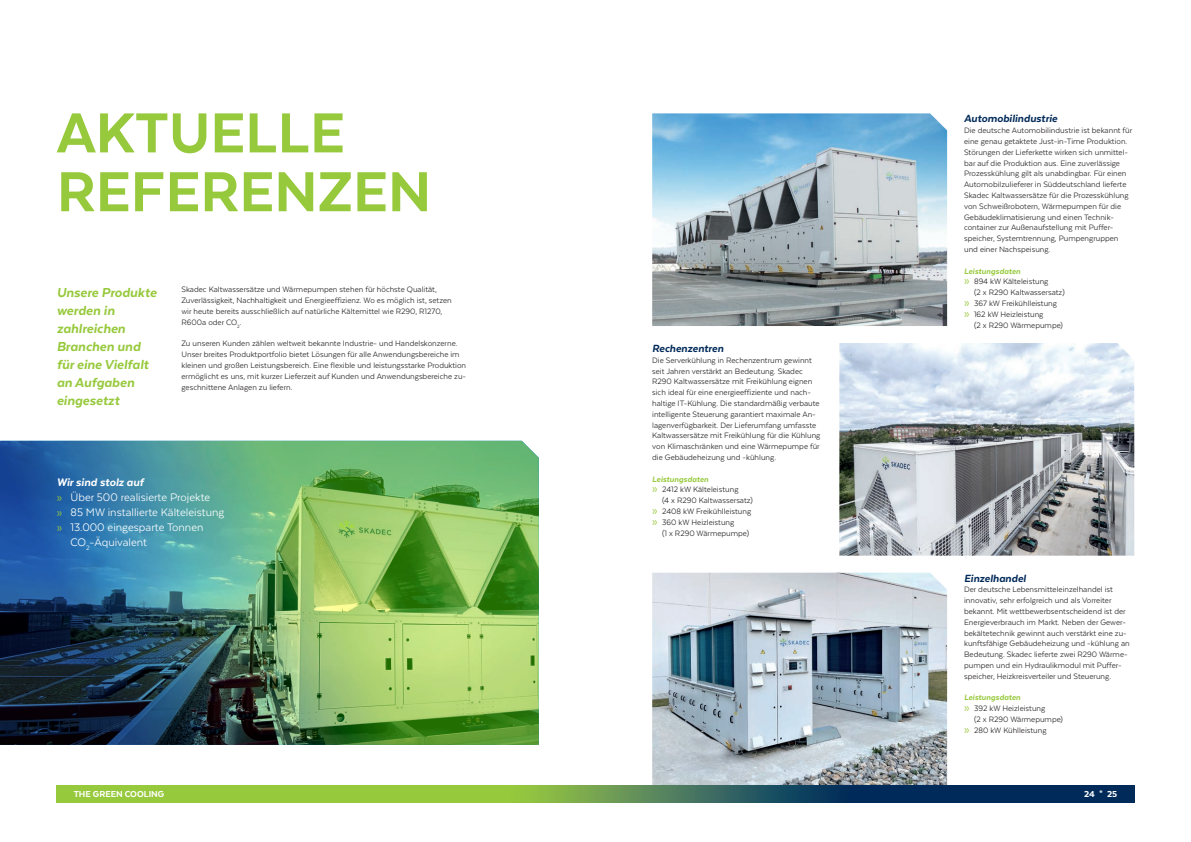
<style>
.page{position:relative;width:1191px;height:842px;background:#fff}
.page>*{position:absolute;margin:0;border:0;box-sizing:border-box;transform-origin:0 0}
.t1{font:800 65px/58.8px "Texta";color:#97c93c}
.t2{font:italic 800 15px/18px "Texta";color:#97c93c}
.t3{font:12.6px "Texta";color:#fff}
.t4{font:italic 800 12.6px "Texta";color:#fff}
.t5{font:italic 800 12px "Texta";color:#002a59}
.t6{font:800 10px "Texta";color:#fff}
.t7{font:9px/10.8px "Texta";color:#231f20}
.t8{font:italic 800 9px "Texta";color:#97c93c}
.s1{font-size:12px;color:#97c93c}
</style>
<div class="page">
<img style="left:0;top:441px;width:539px;height:304px">
<img style="left:652px;top:113px;width:295px;height:213px">
<img style="left:652px;top:573px;width:295px;height:212px">
<img style="left:839px;top:343px;width:295px;height:213px">
<svg style="left:57px;top:785px;width:1077px;height:17px;background:#57864c"></svg>
<h1 class="t1" style="left:57px;top:103px;width:376px">AKTUELLE<br>REFERENZEN</h1>
<h2 class="t2" style="left:57px;top:283px;width:101px">Unsere Produkte werden in zahlreichen<br>Branchen und für eine Vielfalt an Aufgaben eingesetzt</h2>
<p class="t7" style="left:181px;top:284px;width:272px">Skadec Kaltwassersätze und Wärmepumpen stehen für höchste Qualität, Zuverlässigkeit, Nachhaltigkeit und Energieeffizienz. Wo es möglich ist, setzen wir heute bereits ausschließlich auf natürliche Kältemittel wie R290, R1270, R600a oder CO<sub>2</sub>.</p>
<p class="t7" style="left:181px;top:338px;width:286px">Zu unseren Kunden zählen weltweit bekannte Industrie- und Handelskonzerne.<br>Unser breites Produktportfolio bietet Lösungen für alle Anwendungsbereiche im kleinen und großen Leistungsbereich. Eine flexible und leistungsstarke Produktion ermöglicht es uns, mit kurzer Lieferzeit auf Kunden und Anwendungsbereiche zu&shy;geschnittene Anlagen zu liefern.</p>
<h3 class="t4" style="left:57px;top:475px;width:89px">Wir sind stolz auf</h3>
<h3 class="t3" style="left:57px;top:490px;width:155px"><span class="s1">»</span> Über 500 realisierte Projekte</h3>
<h3 class="t3" style="left:57px;top:506px;width:169px"><span class="s1">»</span> 85 MW installierte Kälteleistung</h3>
<h3 class="t3" style="left:57px;top:521px;width:148px"><span class="s1">»</span> 13.000 eingesparte Tonnen</h3>
<h3 class="t3" style="left:71px;top:536px;width:78px">CO<sub>2</sub>-Äquivalent</h3>
<h3 class="t5" style="left:652px;top:342px;width:73px">Rechenzentren</h3>
<p class="t7" style="left:652px;top:355px;width:170px">Die Serverkühlung in Rechenzentrum gewinnt seit Jahren verstärkt an Bedeutung. Skadec R290 Kaltwassersätze mit Freikühlung eignen sich ideal für eine energieeffiziente und nach&shy;haltige IT-Kühlung. Die standardmäßig verbaute intelligente Steuerung garantiert maximale An&shy;lagenverfügbarkeit. Der Lieferumfang umfasste Kaltwassersätze mit Freikühlung für die Kühlung von Klimaschränken und eine Wärmepumpe für die Gebäudeheizung und -kühlung.</p>
<p class="t8" style="left:652px;top:474px;width:58px">Leistungsdaten</p>
<p class="t7" style="left:652px;top:484px;width:88px"><span class="s1">»</span> 2412 kW Kälteleistung</p>
<p class="t7" style="left:662px;top:495px;width:92px">(4 x R290 Kaltwassersatz)</p>
<p class="t7" style="left:652px;top:506px;width:100px"><span class="s1">»</span> 2408 kW Freikühlleistung</p>
<p class="t7" style="left:652px;top:517px;width:84px"><span class="s1">»</span> 360 kW Heizleistung</p>
<p class="t7" style="left:662px;top:527px;width:89px">(1 x R290 Wärmepumpe)</p>
<h3 class="t5" style="left:964px;top:113px;width:95px">Automobilindustrie</h3>
<p class="t7" style="left:964px;top:125px;width:170px">Die deutsche Automobilindustrie ist bekannt für eine genau getaktete Just-in-Time Produktion.<br>Störungen der Lieferkette wirken sich unmittel&shy;bar auf die Produktion aus. Eine zuverlässige Prozesskühlung gilt als unabdingbar. Für einen Automobilzulieferer in Süddeutschland lieferte Skadec Kaltwassersätze für die Prozesskühlung von Schweißrobotern, Wärmepumpen für die Gebäudeklimatisierung und einen Technik&shy;container zur Außenaufstellung mit Puffer&shy;speicher, Systemtrennung, Pumpengruppen und einer Nachspeisung.</p>
<p class="t8" style="left:964px;top:266px;width:58px">Leistungsdaten</p>
<p class="t7" style="left:964px;top:276px;width:86px"><span class="s1">»</span> 894 kW Kälteleistung</p>
<p class="t7" style="left:974px;top:287px;width:92px">(2 x R290 Kaltwassersatz)</p>
<p class="t7" style="left:964px;top:298px;width:94px"><span class="s1">»</span> 367 kW Freikühlleistung</p>
<p class="t7" style="left:964px;top:309px;width:81px"><span class="s1">»</span> 162 kW Heizleistung</p>
<p class="t7" style="left:974px;top:319px;width:90px">(2 x R290 Wärmepumpe)</p>
<h3 class="t5" style="left:964px;top:572px;width:63px">Einzelhandel</h3>
<p class="t7" style="left:964px;top:584px;width:167px">Der deutsche Lebensmitteleinzelhandel ist innovativ, sehr erfolgreich und als Vorreiter bekannt. Mit wettbewerbsentscheidend ist der Energieverbrauch im Markt. Neben der Gewer&shy;bekältetechnik gewinnt auch verstärkt eine zu&shy;kunftsfähige Gebäudeheizung und -kühlung an Bedeutung. Skadec lieferte zwei R290 Wärme&shy;pumpen und ein Hydraulikmodul mit Puffer&shy;speicher, Heizkreisverteiler und Steuerung.</p>
<p class="t8" style="left:964px;top:693px;width:58px">Leistungsdaten</p>
<p class="t7" style="left:964px;top:703px;width:83px"><span class="s1">»</span> 392 kW Heizleistung</p>
<p class="t7" style="left:974px;top:714px;width:90px">(2 x R290 Wärmepumpe)</p>
<p class="t7" style="left:964px;top:725px;width:84px"><span class="s1">»</span> 280 kW Kühlleistung</p>
<p class="t6" style="left:74px;top:789px;width:92px">THE GREEN COOLING</p>
<p class="t6" style="left:1084px;top:789px;width:35px">24 * 25</p>
</div>
